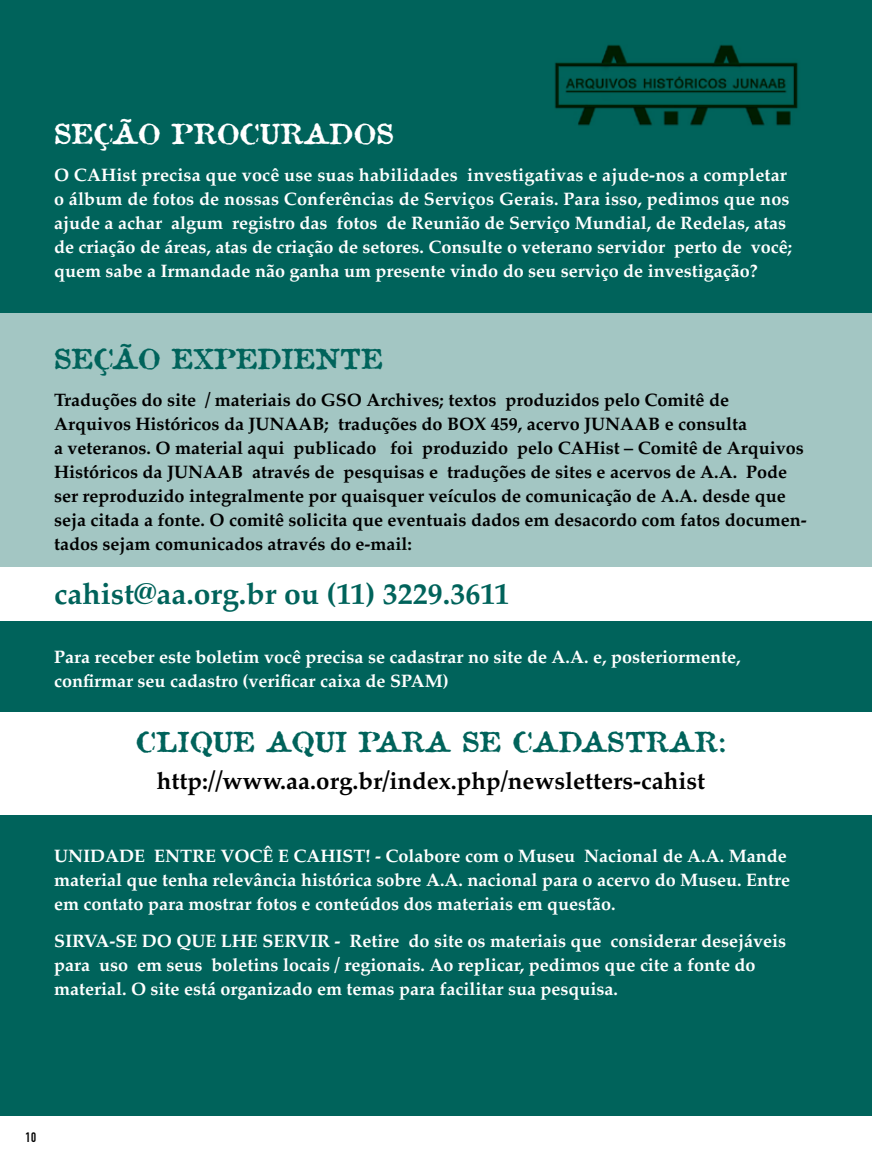
<style>
.page{position:relative;width:872px;height:1170px;background:#fff}
.page>*{position:absolute;margin:0;border:0;box-sizing:border-box;transform-origin:0 0}
.t1{font:700 30px "Palatino";color:#00635b}
.t2{font:27px "Attic";letter-spacing:.01em;color:#00635b}
.t3{font:27px "Attic";letter-spacing:.01em;color:#fff}
.t4{font:700 24px "Palatino";color:#000}
.t5{font:700 18px/24px "Palatino";color:#fff}
.t6{font:700 18px/24px "Palatino";color:#000}
.t7{font:13.5px "DIN Engschrift Std";color:#000}
</style>
<div class="page">
<div style="left:0;top:0;width:872px;height:1169px;background:#00635b"></div>
<div style="left:0;top:1116px;width:872px;height:53px;background:#fff"></div>
<div style="left:0;top:313px;width:872px;height:263px;background:#a3c6c3"></div>
<div style="left:0;top:567px;width:872px;height:53px;background:#fff"></div>
<div style="left:0;top:712px;width:872px;height:102px;background:#fff"></div>
<img style="left:555px;top:45px;width:243px;height:81px">
<h2 class="t3" style="left:54px;top:116px;width:341px">SEÇÃO PROCURADOS</h2>
<p class="t5" style="left:54px;top:162px;width:739px">O CAHist precisa que você use suas habilidades investigativas e ajude-nos a completar o álbum de fotos de nossas Conferências de Serviços Gerais. Para isso, pedimos que nos ajude a achar algum registro das fotos de Reunião de Serviço Mundial, de Redelas, atas de criação de áreas, atas de criação de setores. Consulte o veterano servidor perto de você; quem sabe a Irmandade não ganha um presente vindo do seu serviço de investigação?</p>
<h2 class="t2" style="left:54px;top:341px;width:330px">SEÇÃO EXPEDIENTE</h2>
<p class="t6" style="left:54px;top:387px;width:754px">Traduções do site / materiais do GSO Archives; textos produzidos pelo Comitê de Arquivos Históricos da JUNAAB; traduções do BOX 459, acervo JUNAAB e consulta<br>a veteranos. O material aqui publicado foi produzido pelo CAHist – Comitê de Arquivos Históricos da JUNAAB através de pesquisas e traduções de sites e acervos de A.A. Pode ser reproduzido integralmente por quaisquer veículos de comunicação de A.A. desde que seja citada a fonte. O comitê solicita que eventuais dados em desacordo com fatos documen&shy;tados sejam comunicados através do e-mail:</p>
<h1 class="t1" style="left:54px;top:568px;width:457px">cahist@aa.org.br ou (11) 3229.3611</h1>
<p class="t5" style="left:54px;top:644px;width:688px">Para receber este boletim você precisa se cadastrar no site de A.A. e, posteriormente, confirmar seu cadastro (verificar caixa de SPAM)</p>
<h2 class="t2" style="left:136px;top:724px;width:591px">CLIQUE AQUI PARA SE CADASTRAR:</h2>
<h3 class="t4" style="left:157px;top:760px;width:550px">http://www.aa.org.br/index.php/newsletters-cahist</h3>
<p class="t5" style="left:54px;top:843px;width:737px">UNIDADE ENTRE VOCÊ E CAHIST! - Colabore com o Museu Nacional de A.A. Mande material que tenha relevância histórica sobre A.A. nacional para o acervo do Museu. Entre em contato para mostrar fotos e conteúdos dos materiais em questão.</p>
<p class="t5" style="left:54px;top:928px;width:733px">SIRVA-SE DO QUE LHE SERVIR - Retire do site os materiais que considerar desejáveis para uso em seus boletins locais / regionais. Ao replicar, pedimos que cite a fonte do material. O site está organizado em temas para facilitar sua pesquisa.</p>
<p class="t7" style="left:26px;top:1128px;width:12px">10</p>
</div>
